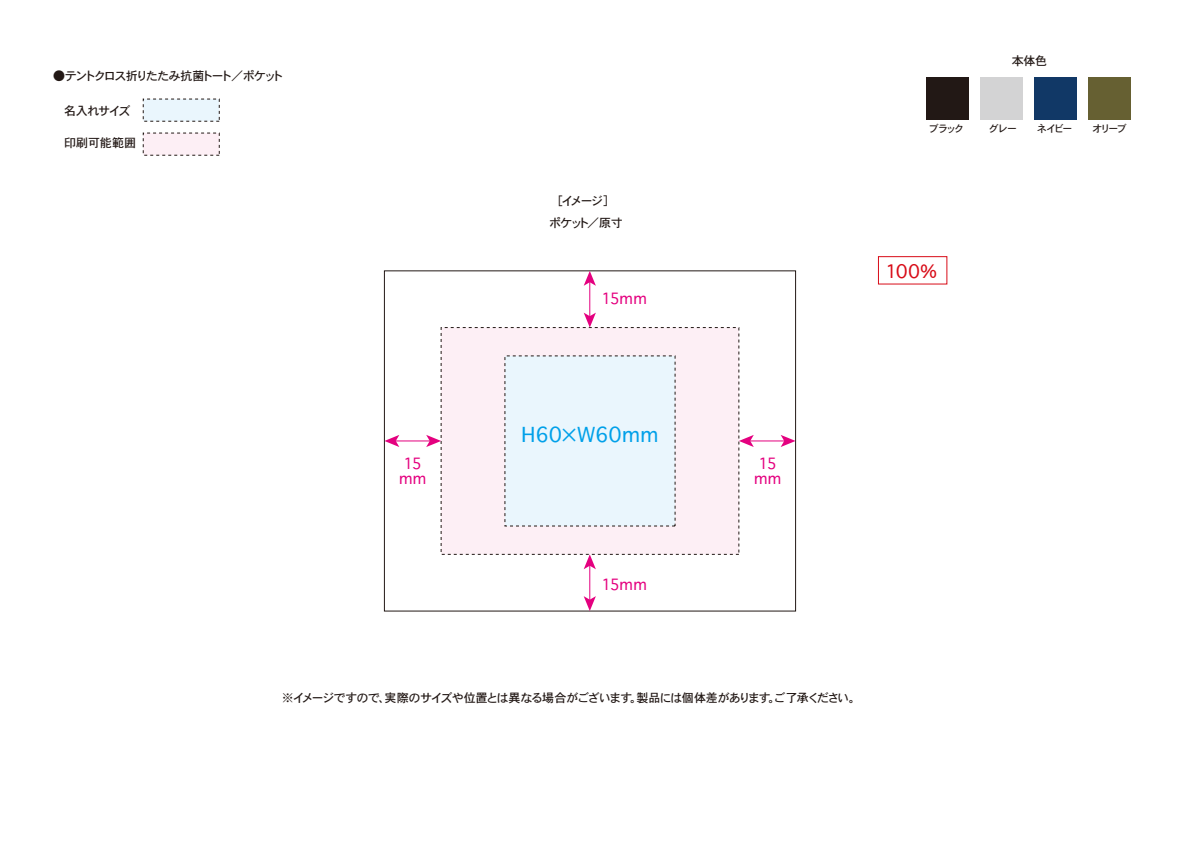
<style>
.page{position:relative;width:1191px;height:842px;background:#fff}
.page>*{position:absolute;margin:0;border:0;box-sizing:border-box;transform-origin:0 0}
.t1{font:20px "Osaka";color:#00a0e9}
.t2{font:18px "Osaka";color:#d80c18}
.t3{font:15px/15px "Osaka";letter-spacing:-.015em;color:#e4007f}
.t4{font:12px/21.8px "Osaka";color:#221815;text-align:center}
.t5{font:10px "Osaka";letter-spacing:.015em;color:#221815}
</style>
<div class="page">
<div style="left:384px;top:270px;width:412px;height:341px;border:1px solid #221815"></div>
<div style="left:441px;top:327px;width:298px;height:227px;background:#fdeff5"></div>
<div style="left:505px;top:356px;width:170px;height:170px;background:#eaf6fd"></div>
<div style="left:878px;top:256px;width:69px;height:28px;border:1px solid #d80c18"></div>
<hr style="left:589px;top:281px;width:1px;height:36px;background:#e4007f">
<svg style="left:583px;top:271px;width:13px;height:15px"></svg>
<svg style="left:583px;top:313px;width:13px;height:15px"></svg>
<hr style="left:589px;top:565px;width:1px;height:35px;background:#e4007f">
<svg style="left:583px;top:554px;width:13px;height:15px"></svg>
<svg style="left:583px;top:596px;width:13px;height:15px"></svg>
<hr style="left:395px;top:440px;width:35px;height:1px;background:#e4007f">
<svg style="left:384px;top:435px;width:15px;height:12px"></svg>
<svg style="left:426px;top:435px;width:15px;height:12px"></svg>
<hr style="left:749px;top:440px;width:36px;height:1px;background:#e4007f">
<svg style="left:739px;top:435px;width:15px;height:12px"></svg>
<svg style="left:780px;top:435px;width:15px;height:12px"></svg>
<div style="left:925px;top:77px;width:43px;height:43px;background:#221815"></div>
<div style="left:980px;top:77px;width:42px;height:43px;background:#d3d3d4"></div>
<div style="left:1034px;top:77px;width:42px;height:43px;background:#113866"></div>
<div style="left:1088px;top:77px;width:43px;height:43px;background:#666032"></div>
<div style="left:143px;top:99px;width:76px;height:22px;background:#eaf6fd"></div>
<div style="left:143px;top:133px;width:76px;height:22px;background:#fdeff5"></div>
<p class="t4" style="left:53px;top:64px;width:231px">●テントクロス折りたたみ抗菌トート／ポケット</p>
<p class="t4" style="left:64px;top:100px;width:68px">名入れサイズ</p>
<p class="t4" style="left:64px;top:131px;width:74px">印刷可能範囲</p>
<p class="t4" style="left:549px;top:190px;width:75px">［イメージ］<br>ポケット／原寸</p>
<p class="t3" style="left:601px;top:291px;width:47px">15mm</p>
<p class="t4" style="left:1011px;top:50px;width:37px">本体色</p>
<p class="t5" style="left:929px;top:122px;width:35px">ブラック</p>
<p class="t5" style="left:989px;top:122px;width:29px">グレー</p>
<p class="t5" style="left:1037px;top:122px;width:36px">ネイビー</p>
<p class="t5" style="left:1092px;top:122px;width:36px">オリーブ</p>
<h2 class="t2" style="left:885px;top:260px;width:53px">100%</h2>
<p class="t3" style="left:399px;top:456px;width:29px">15 mm</p>
<h1 class="t1" style="left:521px;top:422px;width:138px">H60×W60mm</h1>
<p class="t3" style="left:601px;top:576px;width:47px">15mm</p>
<p class="t3" style="left:754px;top:456px;width:29px">15 mm</p>
<p class="t4" style="left:282px;top:686px;width:576px">※イメージですので、実際のサイズや位置とは異なる場合がございます。製品には個体差があります。ご了承ください。</p>
</div>
